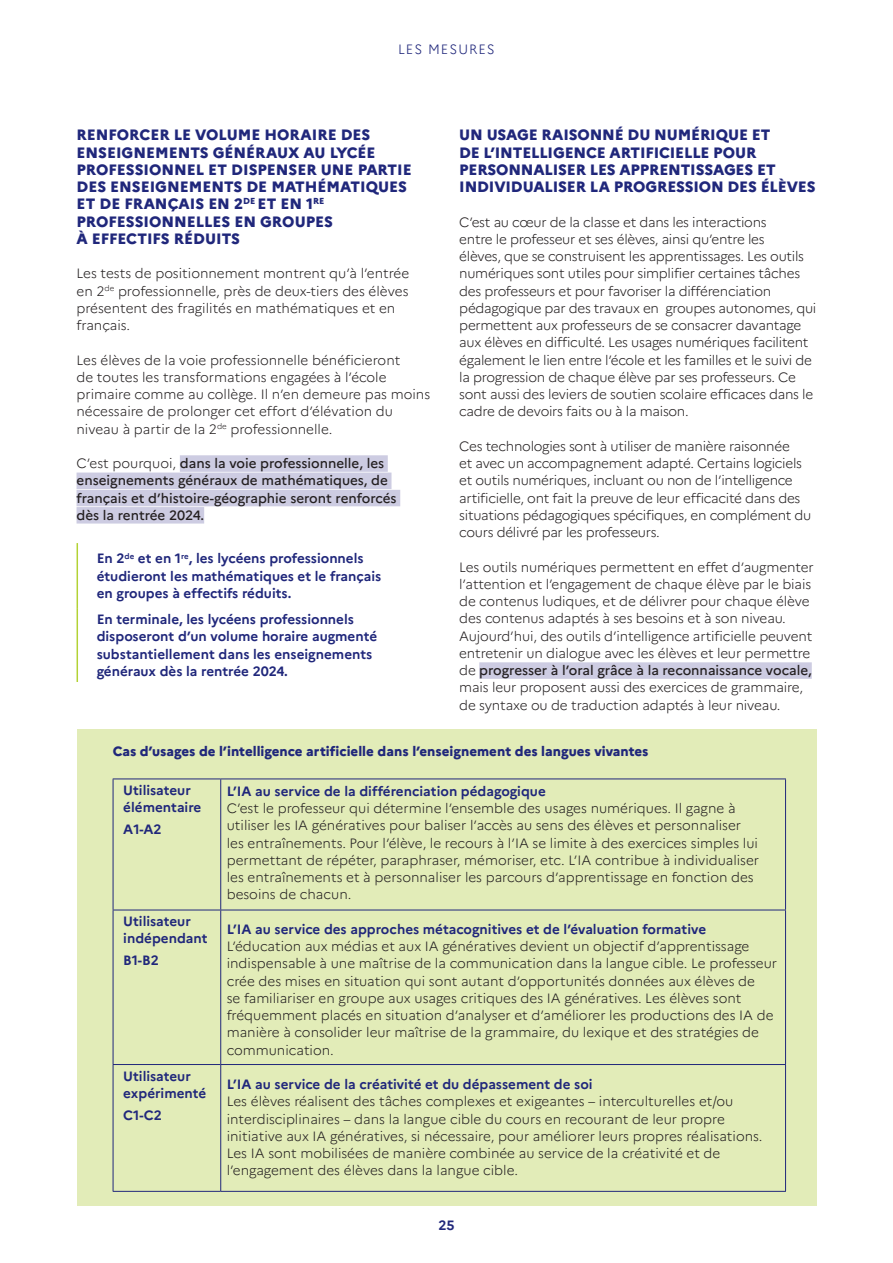
<style>
.page{position:relative;width:893px;height:1263px;background:#fff}
.page>*{position:absolute;margin:0;border:0;box-sizing:border-box;transform-origin:0 0}
.t1{font:800 15px/17.2px "Marianne";color:#20277b}
.t2{font:300 13.5px/17.2px "Marianne";letter-spacing:-.01em;color:#231f20}
.t3{font:700 13.5px/17.2px "Marianne";color:#20277b}
.t4{font:500 13.5px/17.2px "Marianne";color:#231f20}
.t5{font:800 13.5px "Marianne";color:#20277b}
.t6{font:300 13.5px "Marianne";letter-spacing:.075em;color:#20277b}
.s1{font-weight:300}
.s2{font-weight:500}
</style>
<div class="page">
<div style="left:180px;top:455px;width:208px;height:17px;background:#cdcce2"></div>
<div style="left:77px;top:473px;width:314px;height:16px;background:#cdcce2"></div>
<div style="left:77px;top:490px;width:323px;height:16px;background:#cdcce2"></div>
<div style="left:77px;top:507px;width:127px;height:17px;background:#cdcce2"></div>
<hr style="left:77px;top:543px;width:1px;height:65px;background:#b3d234">
<hr style="left:77px;top:608px;width:1px;height:74px;background:#b3d234">
<div style="left:479px;top:662px;width:333px;height:17px;background:#cdcce2"></div>
<div style="left:77px;top:729px;width:739px;height:476px;background:#e2ecb8"></div>
<hr style="left:113px;top:778px;width:108px;height:1px;background:#20277b">
<hr style="left:113px;top:779px;width:1px;height:131px;background:#20277b">
<hr style="left:221px;top:778px;width:565px;height:1px;background:#20277b">
<hr style="left:220px;top:779px;width:1px;height:131px;background:#20277b">
<hr style="left:785px;top:779px;width:1px;height:131px;background:#20277b">
<hr style="left:113px;top:910px;width:108px;height:1px;background:#20277b">
<hr style="left:113px;top:910px;width:1px;height:154px;background:#20277b">
<hr style="left:221px;top:910px;width:565px;height:1px;background:#20277b">
<hr style="left:220px;top:910px;width:1px;height:154px;background:#20277b">
<hr style="left:785px;top:910px;width:1px;height:154px;background:#20277b">
<hr style="left:113px;top:1064px;width:108px;height:1px;background:#20277b">
<hr style="left:113px;top:1065px;width:1px;height:126px;background:#20277b">
<hr style="left:221px;top:1064px;width:565px;height:1px;background:#20277b">
<hr style="left:220px;top:1065px;width:1px;height:126px;background:#20277b">
<hr style="left:785px;top:1065px;width:1px;height:126px;background:#20277b">
<hr style="left:113px;top:1191px;width:108px;height:1px;background:#20277b">
<hr style="left:221px;top:1191px;width:565px;height:1px;background:#20277b">
<p class="t6" style="left:398px;top:39px;width:98px">LES MESURES</p>
<p class="t1" style="left:77px;top:125px;width:337px">RENFORCER LE VOLUME HORAIRE DES<br>ENSEIGNEMENTS GÉNÉRAUX AU LYCÉE<br>PROFESSIONNEL ET DISPENSER UNE PARTIE<br>DES ENSEIGNEMENTS DE MATHÉMATIQUES<br>ET DE FRANÇAIS EN 2<sup>DE</sup> ET EN 1<sup>RE<br></sup>PROFESSIONNELLES EN GROUPES<br>À EFFECTIFS RÉDUITS</p>
<p class="t2" style="left:77px;top:264px;width:334px">Les tests de positionnement montrent qu’à l’entrée en 2<sup>de</sup> professionnelle, près de deux-tiers des élèves présentent des fragilités en mathématiques et en français.</p>
<p class="t2" style="left:77px;top:350px;width:355px">Les élèves de la voie professionnelle bénéficieront<br>de toutes les transformations engagées à l’école primaire comme au collège. Il n’en demeure pas moins nécessaire de prolonger cet effort d’élévation du niveau à partir de la 2<sup>de</sup> professionnelle.</p>
<p class="t4" style="left:77px;top:453px;width:322px"><span class="s1">C’est pourquoi,</span> dans la voie professionnelle, les enseignements généraux de mathématiques, de français et d’histoire-géographie seront renforcés dès la rentrée 2024.</p>
<p class="t3" style="left:97px;top:549px;width:286px">En 2<sup>de</sup> et en 1<sup>re</sup>, les lycéens professionnels étudieront les mathématiques et le français en groupes à effectifs réduits.</p>
<p class="t3" style="left:97px;top:610px;width:282px">En terminale, les lycéens professionnels disposeront d’un volume horaire augmenté substantiellement dans les enseignements généraux dès la rentrée 2024.</p>
<p class="t1" style="left:459px;top:125px;width:358px">UN USAGE RAISONNÉ DU NUMÉRIQUE ET<br>DE L’INTELLIGENCE ARTIFICIELLE POUR PERSONNALISER LES APPRENTISSAGES ET INDIVIDUALISER LA PROGRESSION DES ÉLÈVES</p>
<p class="t2" style="left:459px;top:212px;width:359px">C’est au cœur de la classe et dans les interactions<br>entre le professeur et ses élèves, ainsi qu’entre les<br>élèves, que se construisent les apprentissages. Les outils numériques sont utiles pour simplifier certaines tâches des professeurs et pour favoriser la différenciation pédagogique par des travaux en groupes autonomes, qui permettent aux professeurs de se consacrer davantage aux élèves en difficulté. Les usages numériques facilitent également le lien entre l’école et les familles et le suivi de la progression de chaque élève par ses professeurs. Ce sont aussi des leviers de soutien scolaire efficaces dans le cadre de devoirs faits ou à la maison.</p>
<p class="t2" style="left:459px;top:436px;width:354px">Ces technologies sont à utiliser de manière raisonnée<br>et avec un accompagnement adapté. Certains logiciels et outils numériques, incluant ou non de l’intelligence artificielle, ont fait la preuve de leur efficacité dans des situations pédagogiques spécifiques, en complément du cours délivré par les professeurs.</p>
<p class="t2" style="left:459px;top:557px;width:356px">Les outils numériques permettent en effet d’augmenter l’attention et l’engagement de chaque élève par le biais de contenus ludiques, et de délivrer pour chaque élève des contenus adaptés à ses besoins et à son niveau.<br>Aujourd’hui, des outils d’intelligence artificielle peuvent entretenir un dialogue avec les élèves et leur permettre de <span class="s2">progresser à l’oral grâce à la reconnaissance vocale, </span>mais leur proposent aussi des exercices de grammaire, de syntaxe ou de traduction adaptés à leur niveau.</p>
<p class="t5" style="left:113px;top:740px;width:537px">Cas d’usages de l’intelligence artificielle dans l’enseignement des langues vivantes</p>
<p class="t3" style="left:123px;top:780px;width:80px">Utilisateur élémentaire</p>
<p class="t3" style="left:123px;top:819px;width:40px">A1-A2</p>
<p class="t3" style="left:123px;top:912px;width:86px">Utilisateur indépendant</p>
<p class="t3" style="left:123px;top:950px;width:37px">B1-B2</p>
<p class="t3" style="left:123px;top:1066px;width:85px">Utilisateur expérimenté</p>
<p class="t3" style="left:123px;top:1105px;width:40px">C1-C2</p>
<p class="t3" style="left:227px;top:781px;width:321px">L’IA au service de la différenciation pédagogique</p>
<p class="t2" style="left:227px;top:799px;width:534px">C’est le professeur qui détermine l’ensemble des usages numériques. Il gagne à utiliser les IA génératives pour baliser l’accès au sens des élèves et personnaliser les entraînements. Pour l’élève, le recours à l’IA se limite à des exercices simples lui permettant de répéter, paraphraser, mémoriser, etc. L’IA contribue à individualiser les entraînements et à personnaliser les parcours d’apprentissage en fonction des besoins de chacun.</p>
<p class="t3" style="left:227px;top:919px;width:481px">L’IA au service des approches métacognitives et de l’évaluation formative</p>
<p class="t2" style="left:227px;top:937px;width:552px">L’éducation aux médias et aux IA génératives devient un objectif d’apprentissage indispensable à une maîtrise de la communication dans la langue cible. Le professeur crée des mises en situation qui sont autant d’opportunités données aux élèves de<br>se familiariser en groupe aux usages critiques des IA génératives. Les élèves sont fréquemment placés en situation d’analyser et d’améliorer les productions des IA de manière à consolider leur maîtrise de la grammaire, du lexique et des stratégies de communication.</p>
<p class="t3" style="left:227px;top:1075px;width:367px">L’IA au service de la créativité et du dépassement de soi</p>
<p class="t2" style="left:227px;top:1092px;width:537px">Les élèves réalisent des tâches complexes et exigeantes – interculturelles et/ou interdisciplinaires – dans la langue cible du cours en recourant de leur propre initiative aux IA génératives, si nécessaire, pour améliorer leurs propres réalisations.<br>Les IA sont mobilisées de manière combinée au service de la créativité et de l’engagement des élèves dans la langue cible.</p>
<p class="t3" style="left:438px;top:1215px;width:18px">25</p>
</div>
